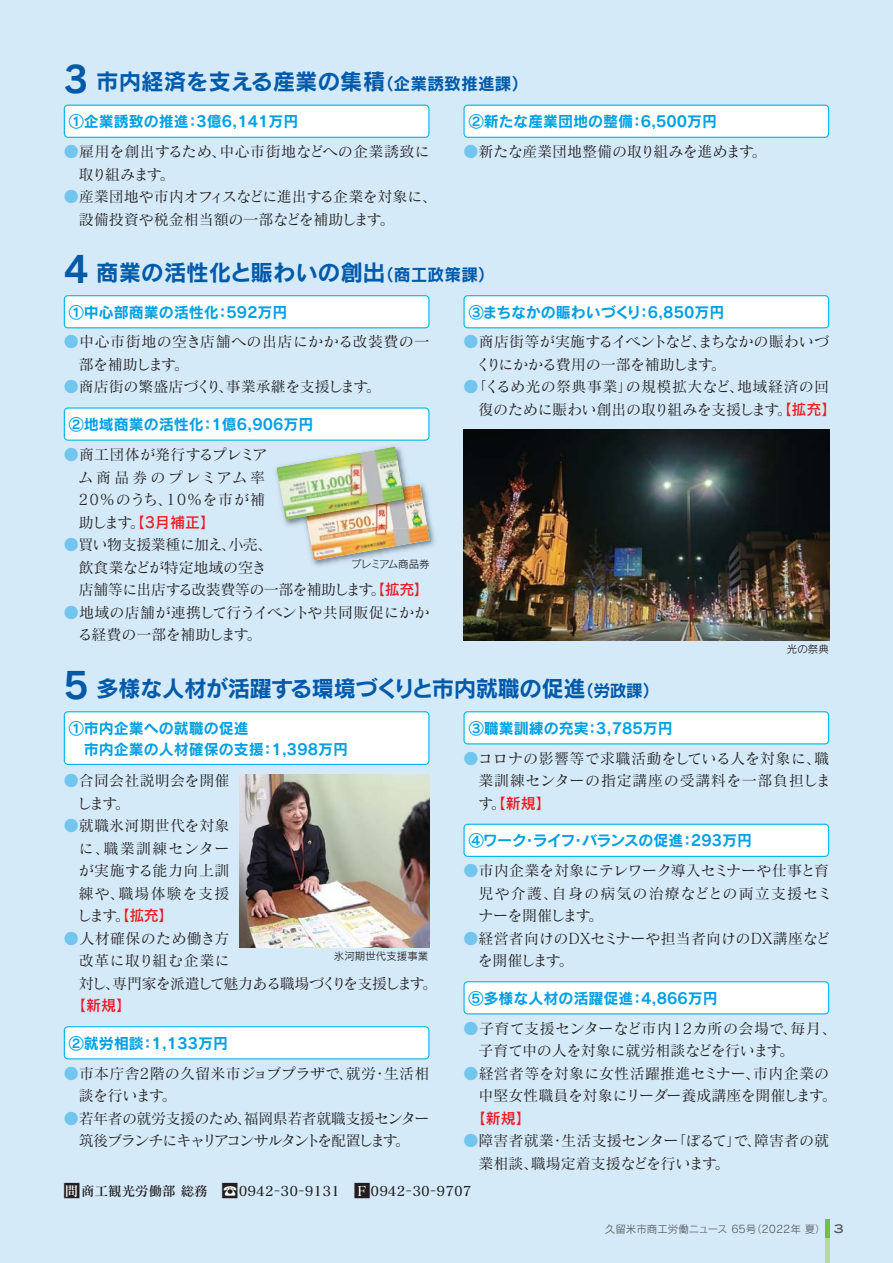
<style>
.page{position:relative;width:893px;height:1263px;background:#d4eaf9}
.page>*{position:absolute;margin:0;border:0;box-sizing:border-box;transform-origin:0 0}
.t1{font:22.5px "Rodin Pro B 90 pv RKSJ H";color:#005aaa}
.t2{font:22.5px "Rodin Pro B 90 pv RKSJ H";letter-spacing:-.025em;color:#005aaa}
.t3{font:15px/22.5px "Matisse Pro M 90 pv RKSJ H";letter-spacing:-.005em;color:#231f20}
.t4{font:15px/21px "Rodin Pro B 90 pv RKSJ H";color:#00a0e4}
.t5{font:15px/22.5px "Matisse Pro M 90 pv RKSJ H";letter-spacing:.015em;color:#231f20}
.t6{font:15px/22.5px "Matisse Pro M 90 pv RKSJ H";letter-spacing:-.03em;color:#231f20}
.t7{font:15px/22.5px "Matisse Pro M 90 pv RKSJ H";letter-spacing:.03em;color:#231f20}
.t8{font:15px/22.5px "Matisse Pro M 90 pv RKSJ H";letter-spacing:-.055em;color:#231f20;text-align:center}
.t9{font:15px "Rodin Pro DB 90 pv RKSJ H";color:#ed1c24}
.t10{font:15px "Rodin Pro B 90 pv RKSJ H";letter-spacing:-.04em;color:#00a0e4}
.t11{font:13.5px "Matisse Pro DB 90 pv RKSJ H";color:#231f20}
.t12{font:10.5px "Rodin Pro M 90 pv RKSJ H";color:#58595b}
.t13{font:10.5px "Rodin Pro M 90 pv RKSJ H";color:#231f20}
.t14{font:10.5px "Rodin Pro M 90 pv RKSJ H";letter-spacing:-.05em;color:#231f20}
.s1{font-size:36px}
.s2{font-size:16.8px}
.s3{color:#71c5ef}
.s4{font-family:"Matisse Pro M 90 pv RKSJ H";color:#231f20}
.s5{font-family:"Rodin Pro DB 90 pv RKSJ H";color:#ed1c24}
.s6{font-size:17.55px}
.s7{color:#fff}
.s8{font-family:"Blair Md ITCTT Medium";font-size:12px}
</style>
<div class="page">
<svg style="left:463px;top:711px;width:366px;height:33px;background:#effafd"></svg>
<svg style="left:463px;top:824px;width:366px;height:33px;background:#eefafd"></svg>
<svg style="left:463px;top:981px;width:366px;height:33px;background:#effafd"></svg>
<svg style="left:64px;top:295px;width:365px;height:33px;background:#effafd"></svg>
<svg style="left:64px;top:105px;width:365px;height:33px;background:#effafd"></svg>
<svg style="left:463px;top:295px;width:366px;height:33px;background:#effafd"></svg>
<svg style="left:463px;top:105px;width:366px;height:33px;background:#effafd"></svg>
<svg style="left:64px;top:407px;width:365px;height:34px;background:#ecf9fd"></svg>
<svg style="left:64px;top:1026px;width:365px;height:33px;background:#effafd"></svg>
<svg style="left:64px;top:711px;width:365px;height:54px;background:#f3fbfd"></svg>
<img style="left:240px;top:774px;width:189px;height:173px">
<img style="left:463px;top:429px;width:366px;height:211px">
<img style="left:306px;top:516px;width:129px;height:50px">
<img style="left:352px;top:561px;width:77px;height:5px">
<img style="left:308px;top:484px;width:122px;height:77px">
<img style="left:275px;top:446px;width:132px;height:80px">
<img style="left:304px;top:486px;width:109px;height:43px">
<img style="left:276px;top:447px;width:129px;height:73px">
<hr style="left:825px;top:1237px;width:4px;height:26px;background:#b7da9b">
<hr style="left:825px;top:1219px;width:4px;height:18px;background:#72bf44">
<h1 class="t1" style="left:64px;top:74px;width:466px"><span class="s1">3</span> 市内経済を支える産業の集積<span class="s2">（企業誘致推進課）</span></h1>
<p class="t4" style="left:69px;top:113px;width:231px">①企業誘致の推進：3億6,141万円</p>
<p class="t5" style="left:79px;top:142px;width:353px;text-indent:-15px"><span class="s3">●</span>雇用を創出するため、中心市街地などへの企業誘致に取り組みます。</p>
<p class="t3" style="left:79px;top:187px;width:360px;text-indent:-15px"><span class="s3">●</span>産業団地や市内オフィスなどに進出する企業を対象に、設備投資や税金相当額の一部などを補助します。</p>
<p class="t4" style="left:469px;top:113px;width:250px">②新たな産業団地の整備：6,500万円</p>
<p class="t3" style="left:463px;top:142px;width:305px"><span class="s3">●</span>新たな産業団地整備の取り組みを進めます。</p>
<h1 class="t1" style="left:64px;top:264px;width:433px"><span class="s1">4</span> 商業の活性化と賑わいの創出<span class="s2">（商工政策課）</span></h1>
<p class="t4" style="left:69px;top:303px;width:220px">①中心部商業の活性化：592万円</p>
<p class="t7" style="left:79px;top:333px;width:352px;text-indent:-15px"><span class="s3">●</span>中心市街地の空き店舗への出店にかかる改装費の一部を補助します。</p>
<p class="t3" style="left:64px;top:378px;width:319px"><span class="s3">●</span>商店街の繁盛店づくり、事業承継を支援します。</p>
<p class="t4" style="left:69px;top:416px;width:246px">②地域商業の活性化：1億6,906万円</p>
<p class="t5" style="left:78px;top:445px;width:191px;text-indent:-14px"><span class="s3">●</span>商工団体が発行するプレミアム商品券のプレミアム率<br>20％のうち、10％を市が補</p>
<p class="t9" style="left:79px;top:516px;width:138px"><span class="s4">助します。</span>【3月補正】</p>
<p class="t6" style="left:79px;top:535px;width:352px;text-indent:-15px"><span class="s3">●</span>買い物支援業種に加え、小売、<br>飲食業などが特定地域の空き<br>店舗等に出店する改装費等の一部を補助します。<span class="s5">【拡充】</span></p>
<p class="t3" style="left:78px;top:603px;width:353px;text-indent:-14px"><span class="s3">●</span>地域の店舗が連携して行うイベントや共同販促にかかる経費の一部を補助します。</p>
<p class="t14" style="left:351px;top:560px;width:80px">プレミアム商品券</p>
<p class="t4" style="left:469px;top:303px;width:257px">③まちなかの賑わいづくり：6,850万円</p>
<p class="t6" style="left:476px;top:333px;width:355px;text-indent:-12px"><span class="s3">●</span>商店街等が実施するイベントなど、まちなかの賑わいづくりにかかる費用の一部を補助します。</p>
<p class="t3" style="left:478px;top:378px;width:359px;text-indent:-15px"><span class="s3">●</span>「くるめ光の祭典事業」の規模拡大など、地域経済の回復のために賑わい創出の取り組みを支援します。<span class="s5">【拡充】</span></p>
<p class="t13" style="left:787px;top:645px;width:43px">光の祭典</p>
<h1 class="t2" style="left:64px;top:680px;width:597px"><span class="s1">5</span> 多様な人材が活躍する環境づくりと市内就職の促進<span class="s2">（労政課）</span></h1>
<p class="t4" style="left:69px;top:720px;width:281px">①市内企業への就職の促進<br>　市内企業の人材確保の支援：1,398万円</p>
<p class="t3" style="left:77px;top:771px;width:154px;text-indent:-13px"><span class="s3">●</span>合同会社説明会を開催します。</p>
<p class="t3" style="left:77px;top:816px;width:154px;text-align:justify;text-indent:-13px"><span class="s3">●</span>就職氷河期世代を対象に、職業訓練センターが実施する能力向上訓練や、職場体験を支援します。<span class="s5">【拡充】</span></p>
<p class="t3" style="left:79px;top:929px;width:360px;text-indent:-15px"><span class="s3">●</span>人材確保のため働き方<br>改革に取り組む企業に<br>対し、専門家を派遣して魅力ある職場づくりを支援します。</p>
<p class="t9" style="left:71px;top:1000px;width:61px">【新規】</p>
<p class="t4" style="left:69px;top:1035px;width:161px">②就労相談：1,133万円</p>
<p class="t5" style="left:79px;top:1064px;width:352px;text-indent:-15px"><span class="s3">●</span>市本庁舎2階の久留米市ジョブプラザで、就労･生活相談を行います。</p>
<p class="t8" style="left:64px;top:1109px;width:367px"><span class="s3">●</span>若年者の就労支援のため、福岡県若者就職支援センター筑後ブランチにキャリアコンサルタントを配置します。</p>
<p class="t13" style="left:334px;top:952px;width:96px">氷河期世代支援事業</p>
<p class="t4" style="left:469px;top:720px;width:206px">③職業訓練の充実：3,785万円</p>
<p class="t7" style="left:463px;top:749px;width:369px;text-align:right"><span class="s3">●</span>コロナの影響等で求職活動をしている人を対象に、職業訓練センターの指定講座の受講料を一部負担しま</p>
<p class="t9" style="left:478px;top:797px;width:74px"><span class="s4">す。</span>【新規】</p>
<p class="t10" style="left:469px;top:835px;width:285px">④ワーク・ライフ・バランスの促進：293万円</p>
<p class="t3" style="left:478px;top:861px;width:355px;text-indent:-15px"><span class="s3">●</span>市内企業を対象にテレワーク導入セミナーや仕事と育児や介護、自身の病気の治療などとの両立支援セミナーを開催します。</p>
<p class="t3" style="left:478px;top:929px;width:354px;text-indent:-14px"><span class="s3">●</span>経営者向けのDXセミナーや担当者向けのDX講座などを開催します。</p>
<p class="t4" style="left:469px;top:990px;width:251px">⑤多様な人材の活躍促進：4,866万円</p>
<p class="t3" style="left:478px;top:1019px;width:360px;text-indent:-15px"><span class="s3">●</span>子育て支援センターなど市内12カ所の会場で、毎月、子育て中の人を対象に就労相談などを行います。</p>
<p class="t3" style="left:478px;top:1064px;width:360px;text-indent:-15px"><span class="s3">●</span>経営者等を対象に女性活躍推進セミナー、市内企業の中堅女性職員を対象にリーダー養成講座を開催します。</p>
<p class="t9" style="left:471px;top:1112px;width:61px">【新規】</p>
<p class="t3" style="left:478px;top:1131px;width:352px;text-indent:-15px"><span class="s3">●</span>障害者就業･生活支援センター「ぽるて」で、障害者の就業相談、職場定着支援などを行います。</p>
<p class="t11" style="left:63px;top:1185px;width:410px"><span class="s6">■</span><span class="s7">問</span>商工観光労働部 総務　<span class="s6">■</span><span class="s7">☎</span>0942－30－9131　<span class="s6">■</span><span class="s7">F</span> 0942－30－9707</p>
<p class="t12" style="left:605px;top:1225px;width:241px">久留米市商工労働ニュース 65号（2022年 夏） <span class="s8">3</span></p>
</div>
